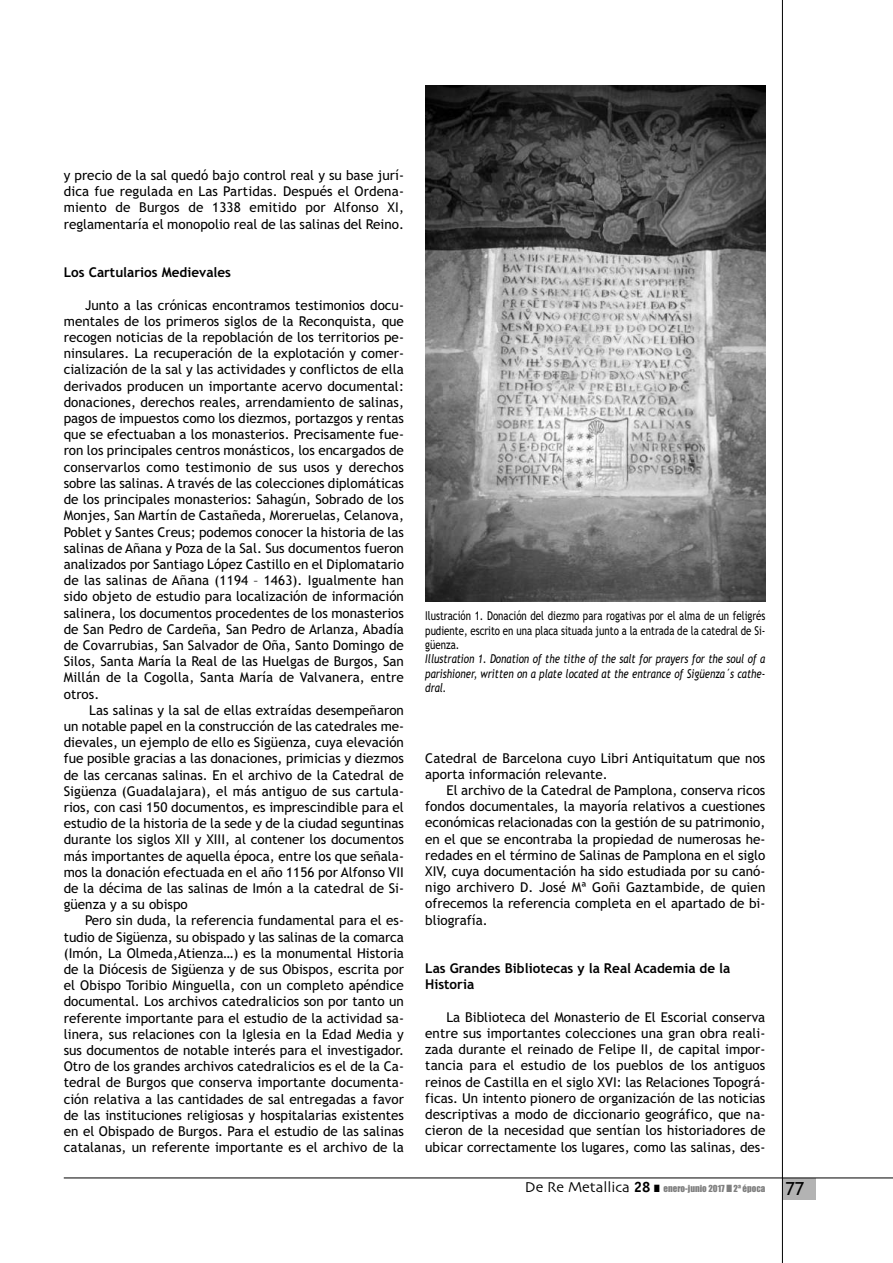
<style>
.page{position:relative;width:893px;height:1263px;background:#fff}
.page>*{position:absolute;margin:0;border:0;box-sizing:border-box;transform-origin:0 0}
.t1{font:18px "Trebuchet MS";color:#000}
.t2{font:13.5px/16.2px "Trebuchet MS";color:#000;text-align:justify}
.t3{font:700 13.5px/16.2px "Trebuchet MS";color:#000}
.t4{font:12.15px/14.5px "Trebuchet MS";color:#000;text-align:justify;scale:.8 1}
.t5{font:italic 12.15px/14.5px "Trebuchet MS";color:#000;text-align:justify;scale:.8 1}
.t6{font:9px "Impact";color:#808080}
.s1{font-family:"Skia";font-size:15px;color:#000}
.s2{font-family:"Officina Sans Std";font-weight:700;font-size:15px;color:#000}
.s3{color:#000}
</style>
<div class="page">
<div style="left:782px;top:1178px;width:34px;height:21px;background:#b3b3b3"></div>
<hr style="left:782px;top:0;width:1px;height:1263px;background:#000">
<hr style="left:64px;top:1177px;width:829px;height:1px;background:#000">
<img style="left:425px;top:85px;width:340px;height:517px">
<p class="t2" style="left:64px;top:167px;width:342px">y precio de la sal quedó bajo control real y su base jurí&shy;dica fue regulada en Las Partidas. Después el Ordena&shy;miento de Burgos de 1338 emitido por Alfonso XI, reglamentaría el monopolio real de las salinas del Reino.</p>
<p class="t3" style="left:64px;top:264px;width:169px">Los Cartularios Medievales</p>
<p class="t2" style="left:64px;top:297px;width:342px;text-indent:21px">Junto a las crónicas encontramos testimonios docu&shy;mentales de los primeros siglos de la Reconquista, que recogen noticias de la repoblación de los territorios pe&shy;ninsulares. La recuperación de la explotación y comer&shy;cialización de la sal y las actividades y conflictos de ella derivados producen un importante acervo documental: donaciones, derechos reales, arrendamiento de salinas, pagos de impuestos como los diezmos, portazgos y rentas que se efectuaban a los monasterios. Precisamente fue&shy;ron los principales centros monásticos, los encargados de conservarlos como testimonio de sus usos y derechos sobre las salinas. A través de las colecciones diplomáticas de los principales monasterios: Sahagún, Sobrado de los Monjes, San Martín de Castañeda, Moreruelas, Celanova, Poblet y Santes Creus; podemos conocer la historia de las salinas de Añana y Poza de la Sal. Sus documentos fueron analizados por Santiago López Castillo en el Diplomatario de las salinas de Añana (1194 – 1463). Igualmente han sido objeto de estudio para localización de información salinera, los documentos procedentes de los monasterios de San Pedro de Cardeña, San Pedro de Arlanza, Abadía de Covarrubias, San Salvador de Oña, Santo Domingo de Silos, Santa María la Real de las Huelgas de Burgos, San Millán de la Cogolla, Santa María de Valvanera, entre otros.</p>
<p class="t2" style="left:64px;top:702px;width:342px;text-indent:26px">Las salinas y la sal de ellas extraídas desempeñaron un notable papel en la construcción de las catedrales me&shy;dievales, un ejemplo de ello es Sigüenza, cuya elevación fue posible gracias a las donaciones, primicias y diezmos de las cercanas salinas. En el archivo de la Catedral de Sigüenza (Guadalajara), el más antiguo de sus cartula&shy;rios, con casi 150 documentos, es imprescindible para el estudio de la historia de la sede y de la ciudad seguntinas durante los siglos XII y XIII, al contener los documentos más importantes de aquella época, entre los que señala&shy;mos la donación efectuada en el año 1156 por Alfonso VII de la décima de las salinas de Imón a la catedral de Si&shy;güenza y a su obispo</p>
<p class="t2" style="left:64px;top:912px;width:342px;text-indent:21px">Pero sin duda, la referencia fundamental para el es&shy;tudio de Sigüenza, su obispado y las salinas de la comarca (Imón, La Olmeda,Atienza…) es la monumental Historia de la Diócesis de Sigüenza y de sus Obispos, escrita por el Obispo Toribio Minguella, con un completo apéndice documental. Los archivos catedralicios son por tanto un referente importante para el estudio de la actividad sa&shy;linera, sus relaciones con la Iglesia en la Edad Media y sus documentos de notable interés para el investigador.<br>Otro de los grandes archivos catedralicios es el de la Ca&shy;tedral de Burgos que conserva importante documenta&shy;ción relativa a las cantidades de sal entregadas a favor de las instituciones religiosas y hospitalarias existentes en el Obispado de Burgos. Para el estudio de las salinas catalanas, un referente importante es el archivo de la</p>
<p class="t4" style="left:425px;top:608px;width:427px">Ilustración 1. Donación del diezmo para rogativas por el alma de un feligrés pudiente, escrito en una placa situada junto a la entrada de la catedral de Si&shy;güenza.</p>
<p class="t5" style="left:425px;top:652px;width:427px">Illustration 1. Donation of the tithe of the salt for prayers for the soul of a parishioner, written on a plate located at the entrance of Sigüenza´s cathe&shy;dral.</p>
<p class="t2" style="left:425px;top:750px;width:342px">Catedral de Barcelona cuyo Libri Antiquitatum que nos aporta información relevante.</p>
<p class="t2" style="left:425px;top:782px;width:342px;text-indent:21px">El archivo de la Catedral de Pamplona, conserva ricos fondos documentales, la mayoría relativos a cuestiones económicas relacionadas con la gestión de su patrimonio, en el que se encontraba la propiedad de numerosas he&shy;redades en el término de Salinas de Pamplona en el siglo XIV, cuya documentación ha sido estudiada por su canó&shy;nigo archivero D. José Mª Goñi Gaztambide, de quien ofrecemos la referencia completa en el apartado de bi&shy;bliografía.</p>
<p class="t3" style="left:425px;top:960px;width:307px">Las Grandes Bibliotecas y la Real Academia de la<br>Historia</p>
<p class="t2" style="left:425px;top:1009px;width:342px;text-indent:21px">La Biblioteca del Monasterio de El Escorial conserva entre sus importantes colecciones una gran obra reali&shy;zada durante el reinado de Felipe II, de capital impor&shy;tancia para el estudio de los pueblos de los antiguos reinos de Castilla en el siglo XVI: las Relaciones Topográ&shy;ficas. Un intento pionero de organización de las noticias descriptivas a modo de diccionario geográfico, que na&shy;cieron de la necesidad que sentían los historiadores de ubicar correctamente los lugares, como las salinas, des-</p>
<p class="t6" style="left:525px;top:1183px;width:242px"><span class="s1">De Re Metallica</span> <span class="s2">28</span> <span class="s3">■</span> ENERO-JUNIO 2017 ■ 2ª ÉPOCA</p>
<h1 class="t1" style="left:785px;top:1178px;width:20px">77</h1>
</div>
